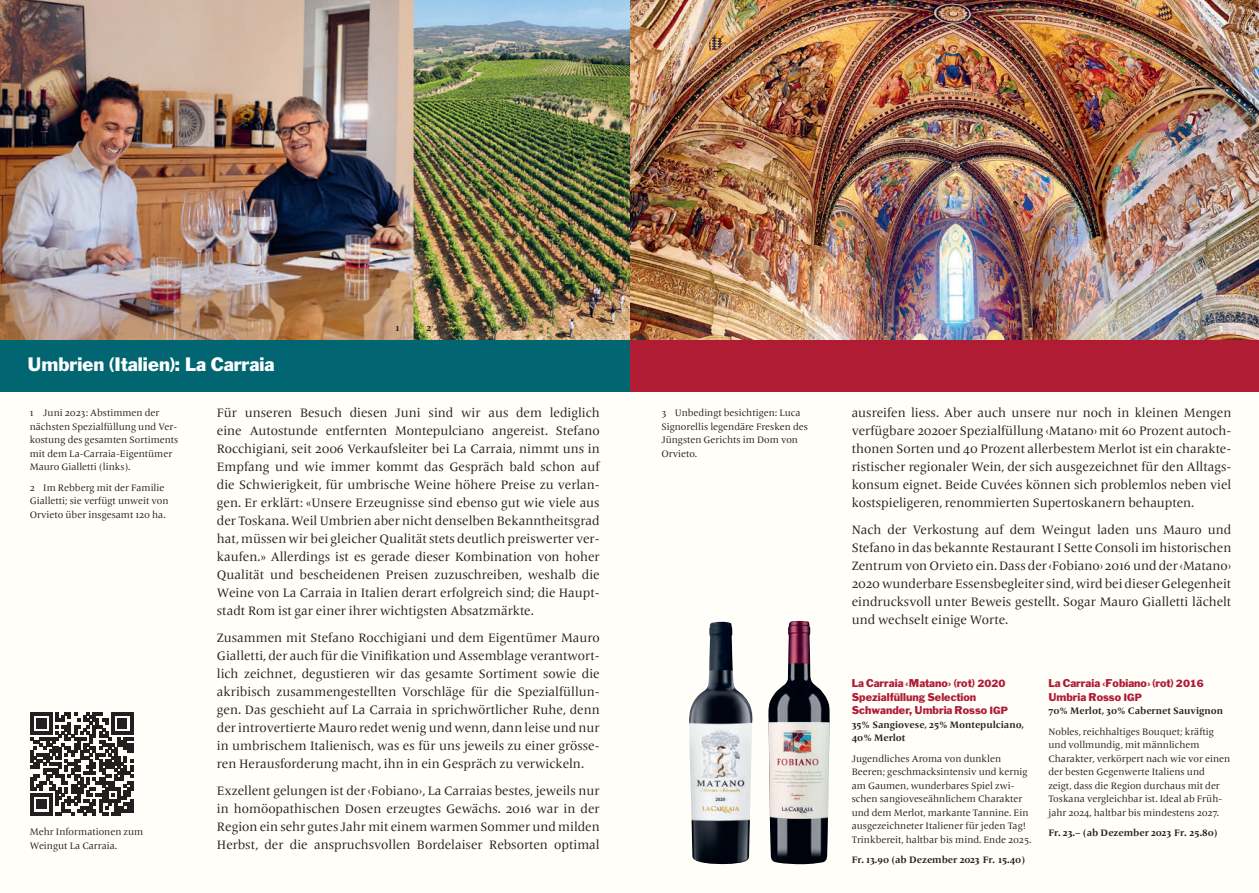
<style>
.page{position:relative;width:1259px;height:893px;background:#fff}
.page>*{position:absolute;margin:0;border:0;box-sizing:border-box;transform-origin:0 0}
.t1{font:18px "Franklin Gothic Std";color:#fff}
.t2{font:12.75px/18px "Frutiger Serif LT Pro";color:#231f20;text-align:justify}
.t3{font:10.5px/13.5px "Franklin Gothic Std";color:#af1c34}
.t4{font:9.75px/13.5px "Frutiger Serif LT Pro";color:#231f20}
.t5{font:700 9.75px/13.5px "Frutiger Serif LT Pro";color:#231f20}
.t6{font:700 9.75px "Frutiger Serif LT Pro";color:#fff}
.s1{font-size:9.75px}
</style>
<div class="page">
<div style="left:0;top:0;width:641px;height:893px;background:#fffef8"></div>
<div style="left:618px;top:0;width:641px;height:893px;background:#fffef8"></div>
<img style="left:629px;top:0;width:630px;height:340px">
<img style="left:414px;top:0;width:215px;height:340px">
<div style="left:629px;top:340px;width:630px;height:51px;background:#af1c34"></div>
<img style="left:0;top:0;width:414px;height:340px">
<div style="left:0;top:340px;width:629px;height:51px;background:#016672"></div>
<svg style="left:31px;top:713px;width:102px;height:102px"></svg>
<img style="left:768px;top:621px;width:62px;height:243px">
<img style="left:689px;top:622px;width:64px;height:243px">
<h1 class="t1" style="left:28px;top:352px;width:248px">Umbrien (Italien): La Carraia</h1>
<p class="t5" style="left:395px;top:321px;width:6px">1</p>
<p class="t5" style="left:427px;top:321px;width:7px">2</p>
<p class="t6" style="left:1218px;top:322px;width:6px">3</p>
<p class="t4" style="left:30px;top:407px;width:150px">1 Juni 2023: Abstimmen der nächsten Spezialfüllung und Ver&shy;kostung des gesamten Sortiments mit dem La-Carraia-Eigentümer<br>Mauro Gialletti (links).</p>
<p class="t4" style="left:30px;top:481px;width:140px">2 Im Rebberg mit der Familie<br>Gialletti; sie verfügt unweit von<br>Orvieto über insgesamt 120 ha.</p>
<p class="t4" style="left:30px;top:825px;width:115px">Mehr Informationen zum<br>Weingut La Carraia.</p>
<p class="t2" style="left:217px;top:403px;width:384px">Für unseren Besuch diesen Juni sind wir aus dem lediglich eine Autostunde entfernten Montepulciano angereist. Stefano Rocchigiani, seit 2006 Verkaufsleiter bei La Carraia, nimmt uns in Empfang und wie immer kommt das Gespräch bald schon auf die Schwierigkeit, für umbrische Weine höhere Preise zu verlan&shy;gen. Er erklärt: «Unsere Erzeugnisse sind ebenso gut wie viele aus der Toskana. Weil Umbrien aber nicht denselben Bekanntheitsgrad hat, müssen wir bei gleicher Qualität stets deutlich preiswerter ver&shy;kaufen.» Allerdings ist es gerade dieser Kombination von hoher Qualität und bescheidenen Preisen zuzuschreiben, weshalb die Weine von La Carraia in Italien derart erfolgreich sind; die Haupt&shy;stadt Rom ist gar einer ihrer wichtigsten Absatzmärkte.</p>
<p class="t2" style="left:217px;top:629px;width:384px">Zusammen mit Stefano Rocchigiani und dem Eigentümer Mauro Gialletti, der auch für die Vinifikation und Assemblage verantwort&shy;lich zeichnet, degustieren wir das gesamte Sortiment sowie die akribisch zusammengestellten Vorschläge für die Spezialfüllun&shy;gen. Das geschieht auf La Carraia in sprichwörtlicher Ruhe, denn der introvertierte Mauro redet wenig und wenn, dann leise und nur in umbrischem Italienisch, was es für uns jeweils zu einer grösse&shy;ren Herausforderung macht, ihn in ein Gespräch zu verwickeln.</p>
<p class="t2" style="left:217px;top:782px;width:384px">Exzellent gelungen ist der ‹Fobiano›, La Carraias bestes, jeweils nur in homöopathischen Dosen erzeugtes Gewächs. 2016 war in der Region ein sehr gutes Jahr mit einem warmen Sommer und milden Herbst, der die anspruchsvollen Bordelaiser Rebsorten optimal</p>
<p class="t4" style="left:661px;top:407px;width:148px">3 Unbedingt besichtigen: Luca<br>Signorellis legendäre Fresken des<br>Jüngsten Gerichts im Dom von<br>Orvieto.</p>
<p class="t2" style="left:851px;top:403px;width:381px">ausreifen liess. Aber auch unsere nur noch in kleinen Mengen verfügbare 2020er Spezialfüllung ‹Matano› mit 60 Prozent autoch&shy;thonen Sorten und 40 Prozent allerbestem Merlot ist ein charakte&shy;ristischer regionaler Wein, der sich ausgezeichnet für den Alltags&shy;konsum eignet. Beide Cuvées können sich problemlos neben viel kostspieligeren, renommierten Supertoskanern behaupten.</p>
<p class="t2" style="left:851px;top:520px;width:381px">Nach der Verkostung auf dem Weingut laden uns Mauro und Stefano in das bekannte Restaurant I Sette Consoli im historischen Zentrum von Orvieto ein. Dass der ‹Fobiano› 2016 und der ‹Matano› 2020 wunderbare Essensbegleiter sind, wird bei dieser Gelegenheit eindrucksvoll unter Beweis gestellt. Sogar Mauro Gialletti lächelt und wechselt einige Worte.</p>
<p class="t3" style="left:851px;top:676px;width:158px">La Carraia ‹Matano› (rot) <span class="s1">2020<br></span>Spezialfüllung Selection<br>Schwander, Umbria Rosso <span class="s1">IGP</span></p>
<p class="t5" style="left:851px;top:718px;width:174px">35% Sangiovese, 25% Montepulciano,<br>40% Merlot</p>
<p class="t4" style="left:851px;top:752px;width:181px">Jugendliches Aroma von dunklen Beeren; geschmacksintensiv und kernig am Gaumen, wunderbares Spiel zwi&shy;schen sangioveseähnlichem Charakter und dem Merlot, markante Tannine. Ein ausgezeichneter Italiener für jeden Tag!<br>Trinkbereit, haltbar bis mind. Ende 2025.</p>
<p class="t5" style="left:851px;top:853px;width:175px">Fr. 13.90 (ab Dezember 2023 Fr. 15.40)</p>
<p class="t3" style="left:1048px;top:676px;width:157px">La Carraia ‹Fobiano› (rot) <span class="s1">2016<br></span>Umbria Rosso <span class="s1">IGP</span></p>
<p class="t5" style="left:1048px;top:704px;width:176px">70% Merlot, 30% Cabernet Sauvignon</p>
<p class="t4" style="left:1048px;top:725px;width:183px">Nobles, reichhaltiges Bouquet; kräftig und vollmundig, mit männlichem Charakter, verkörpert nach wie vor einen der besten Gegenwerte Italiens und zeigt, dass die Region durchaus mit der Toskana vergleichbar ist. Ideal ab Früh&shy;jahr 2024, haltbar bis mindestens 2027.</p>
<p class="t5" style="left:1048px;top:826px;width:171px">Fr. 23.– (ab Dezember 2023 Fr. 25.80)</p>
</div>
